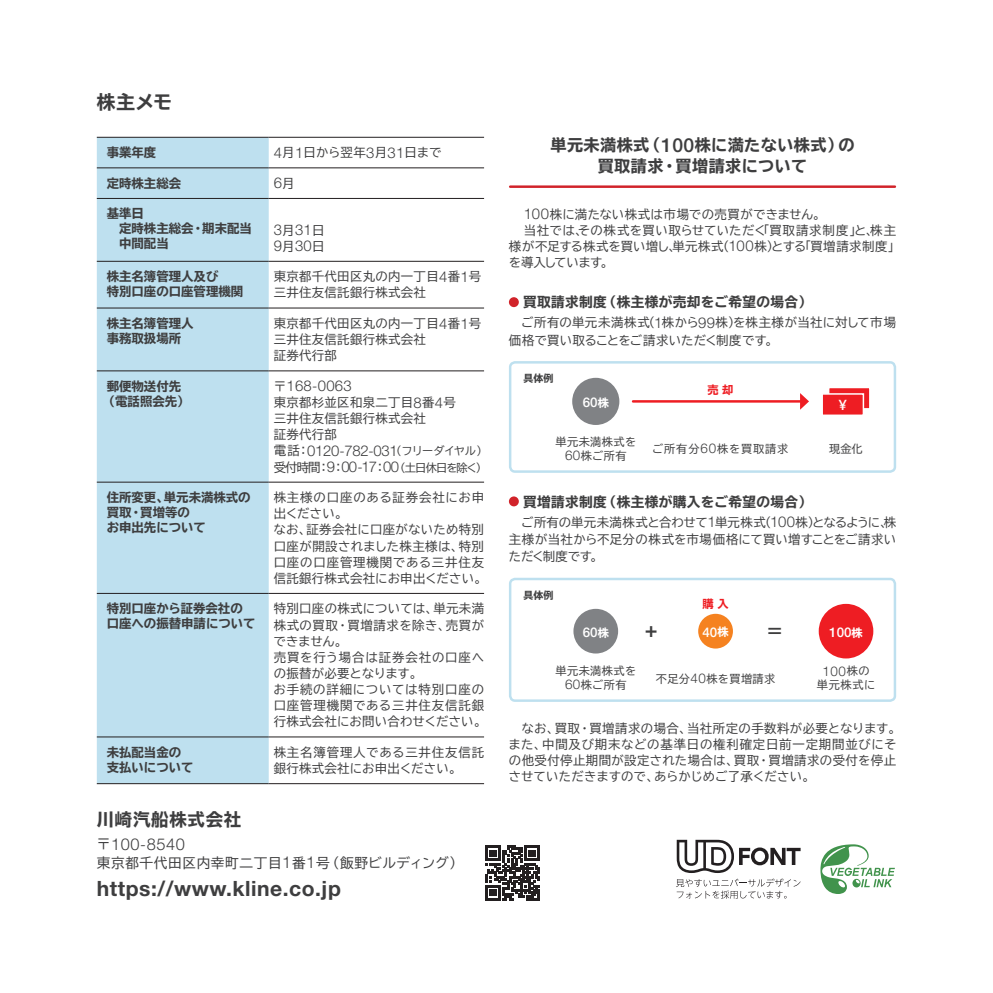
<style>
.page{position:relative;width:993px;height:993px;background:#fff}
.page>*{position:absolute;margin:0;border:0;box-sizing:border-box;transform-origin:0 0}
.t1{font:500 21.35px "Helvetica Neue LT Std";color:#3e3e3f}
.t2{font:700 21px "Helvetica Neue LT Std";letter-spacing:.025em;color:#3e3e3f}
.t3{font:700 expanded 18.55px "TBUD Go Std";color:#3e3e3f}
.t4{font:700 expanded 17.32px "TBUD Go Std";letter-spacing:.045em;color:#3e3e3f}
.t5{font:300 16.45px "Helvetica Neue LT Std";letter-spacing:.035em;color:#3e3e3f}
.t6{font:700 expanded 16.1px/21.2px "TBUD Go Std";letter-spacing:.025em;color:#3e3e3f;text-align:center}
.t7{font:300 14.88px/16.1px "Helvetica Neue LT Std";color:#3e3e3f}
.t8{font:500 14.17px "Helvetica Neue LT Std";color:#fff}
.t9{font:700 expanded 13.65px "TBUD Go Std";letter-spacing:.025em;color:#3e3e3f}
.t10{font:13.65px "TBUD Go Std";letter-spacing:.045em;color:#3e3e3f}
.t11{font:500 13.47px "Helvetica Neue LT Std";color:#fff}
.t12{font:300 13.47px "Helvetica Neue LT Std";color:#3e3e3f}
.t13{font:12.42px/16.1px "TBUD Go Std";letter-spacing:.025em;color:#3e3e3f}
.t14{font:700 expanded 12.42px/14.9px "TBUD Go Std";color:#3e3e3f}
.t15{font:12.42px/16.1px "TBUD Go Std";letter-spacing:.045em;color:#3e3e3f}
.t16{font:12.42px "TBUD Go Std";letter-spacing:-.005em;color:#3e3e3f}
.t17{font:12.42px "TBUD Go Std";letter-spacing:-.04em;color:#3e3e3f}
.t18{font:11.2px/13.7px "TBUD Go Std";letter-spacing:.04em;color:#3e3e3f;text-align:center}
.t19{font:11.2px "TBUD Go Std";letter-spacing:-.075em;color:#3e3e3f}
.t20{font:11.2px "TBUD Go Std";letter-spacing:.08em;color:#3e3e3f}
.t21{font:700 expanded 11.2px "TBUD Go Std";color:#ee1d23}
.t22{font:700 expanded 9.97px "TBUD Go Std";color:#3e3e3f}
.s1{font-family:"Helvetica Neue LT Std";font-weight:300;font-size:14.88px}
.s2{font-family:"TBUD Go Std";font-weight:400;font-size:12.42px}
.s3{font-size:14.17px}
.s4{font-family:"TBUD Go Std";font-weight:400;font-size:11.2px}
.s5{font-size:12.42px}
.s6{font-family:"Helvetica Neue LT Std";font-weight:300;font-size:14.17px}
.s7{font-family:"TBUD Go Std";font-weight:400;font-size:13.65px}
.s8{font-size:15.75px}
.s9{font-family:"Helvetica Neue LT Std";font-weight:300;font-size:16.45px}
.s10{font-family:"Helvetica Neue LT Std";font-weight:500;font-stretch:normal;font-size:19.43px}
.s11{font-family:"TBUD Go Std";font-weight:700;font-stretch:expanded;font-size:11.2px}
.s12{font-family:"Helvetica Neue LT Std";font-weight:300;font-size:13.47px}
</style>
<div class="page">
<div style="left:97px;top:138px;width:171px;height:645px;background:#bee0ef"></div>
<hr style="left:97px;top:137px;width:171px;height:1px;background:#231f20">
<hr style="left:268px;top:137px;width:216px;height:1px;background:#231f20">
<hr style="left:97px;top:167px;width:171px;height:1px;background:#231f20">
<hr style="left:268px;top:167px;width:216px;height:1px;background:#231f20">
<hr style="left:97px;top:198px;width:171px;height:1px;background:#231f20">
<hr style="left:268px;top:198px;width:216px;height:1px;background:#231f20">
<hr style="left:97px;top:261px;width:171px;height:1px;background:#231f20">
<hr style="left:268px;top:261px;width:216px;height:1px;background:#231f20">
<hr style="left:97px;top:307px;width:171px;height:1px;background:#231f20">
<hr style="left:268px;top:307px;width:216px;height:1px;background:#231f20">
<hr style="left:97px;top:370px;width:171px;height:1px;background:#231f20">
<hr style="left:268px;top:370px;width:216px;height:1px;background:#231f20">
<hr style="left:97px;top:481px;width:171px;height:1px;background:#231f20">
<hr style="left:268px;top:481px;width:216px;height:1px;background:#231f20">
<hr style="left:97px;top:593px;width:171px;height:1px;background:#231f20">
<hr style="left:268px;top:593px;width:216px;height:1px;background:#231f20">
<hr style="left:97px;top:736px;width:171px;height:1px;background:#231f20">
<hr style="left:268px;top:736px;width:216px;height:1px;background:#231f20">
<hr style="left:97px;top:783px;width:171px;height:1px;background:#231f20">
<hr style="left:268px;top:783px;width:216px;height:1px;background:#231f20">
<svg style="left:820px;top:844px;width:74px;height:49px"></svg>
<svg style="left:676px;top:839px;width:124px;height:33px"></svg>
<svg style="left:676px;top:878px;width:124px;height:20px"></svg>
<hr style="left:510px;top:185px;width:384px;height:3px;background:#d1232a">
<div style="left:508px;top:297px;width:10px;height:10px;background:#d1232a;border-radius:50%"></div>
<div style="left:508px;top:361px;width:387px;height:111px;border:2px solid #bee0ef;border-radius:5px"></div>
<div style="left:572px;top:377px;width:47px;height:48px;background:#808285;border-radius:50%"></div>
<hr style="left:632px;top:400px;width:169px;height:2px;background:#ee1d23">
<svg style="left:799px;top:393px;width:9px;height:16px"></svg>
<svg style="left:823px;top:388px;width:47px;height:27px"></svg>
<svg style="left:508px;top:496px;width:10px;height:10px"></svg>
<div style="left:508px;top:577px;width:387px;height:124px;border:2px solid #bee0ef;border-radius:5px"></div>
<div style="left:573px;top:608px;width:45px;height:45px;background:#808285;border-radius:50%"></div>
<div style="left:818px;top:603px;width:55px;height:55px;background:#ee1d23;border-radius:50%"></div>
<div style="left:698px;top:613px;width:34px;height:35px;background:#f58220;border-radius:50%"></div>
<svg style="left:485px;top:845px;width:54px;height:54px"></svg>
<h3 class="t3" style="left:97px;top:92px;width:77px">株主メモ</h3>
<p class="t14" style="left:107px;top:145px;width:51px">事業年度</p>
<p class="t16" style="left:273px;top:142px;width:169px"><span class="s1">4</span>月<span class="s1">1</span>日から翌年<span class="s1">3</span>月<span class="s1">31</span>日まで</p>
<p class="t14" style="left:107px;top:176px;width:76px">定時株主総会</p>
<p class="t7" style="left:273px;top:175px;width:22px">6<span class="s2">月</span></p>
<p class="t14" style="left:107px;top:207px;width:147px">基準日<br>　定時株主総会・期末配当　中間配当</p>
<p class="t7" style="left:273px;top:221px;width:52px">3<span class="s2">月</span>31<span class="s2">日<br></span>9<span class="s2">月</span>30<span class="s2">日</span></p>
<p class="t14" style="left:107px;top:269px;width:138px">株主名簿管理人及び<br>特別口座の口座管理機関</p>
<p class="t13" style="left:273px;top:268px;width:209px">東京都千代田区丸の内一丁目<span class="s1">4</span>番<span class="s1">1</span>号三井住友信託銀行株式会社</p>
<p class="t14" style="left:107px;top:316px;width:88px">株主名簿管理人事務取扱場所</p>
<p class="t13" style="left:273px;top:315px;width:209px">東京都千代田区丸の内一丁目<span class="s1">4</span>番<span class="s1">1</span>号三井住友信託銀行株式会社<br>証券代行部</p>
<p class="t14" style="left:103px;top:379px;width:88px;text-align:center">郵便物送付先（電話照会先）</p>
<p class="t7" style="left:273px;top:377px;width:80px"><span class="s2">〒</span>168<span class="s3">-</span>0063</p>
<p class="t13" style="left:273px;top:394px;width:184px">東京都杉並区和泉二丁目<span class="s1">8</span>番<span class="s1">4</span>号三井住友信託銀行株式会社<br>証券代行部</p>
<p class="t7" style="left:273px;top:442px;width:215px"><span class="s2">電話：</span>0120<span class="s3">-</span>782<span class="s3">-</span>031<span class="s4">（フリーダイヤル）</span></p>
<p class="t19" style="left:273px;top:458px;width:215px"><span class="s5">受付時間：</span><span class="s1">9</span><span class="s5">：</span><span class="s1">00</span><span class="s6">-</span><span class="s1">17</span><span class="s5">：</span><span class="s1">00</span>（土日休日を除く）</p>
<p class="t14" style="left:107px;top:490px;width:145px">住所変更、単元未満株式の買取・買増等の<br>お申出先について</p>
<p class="t13" style="left:273px;top:489px;width:215px">株主様の口座のある証券会社にお申出ください。<br>なお、証券会社に口座がないため特別口座が開設されました株主様は、特別口座の口座管理機関である三井住友信託銀行株式会社にお申出ください。</p>
<p class="t14" style="left:107px;top:601px;width:150px">特別口座から証券会社の口座への振替申請について</p>
<p class="t15" style="left:273px;top:600px;width:214px">特別口座の株式については、単元未満株式の買取・買増請求を除き、売買ができません。<br>売買を行う場合は証券会社の口座への振替が必要となります。<br>お手続の詳細については特別口座の口座管理機関である三井住友信託銀行株式会社にお問い合わせください。</p>
<p class="t14" style="left:107px;top:745px;width:88px">未払配当金の支払いについて</p>
<p class="t13" style="left:273px;top:743px;width:212px">株主名簿管理人である三井住友信託銀行株式会社にお申出ください。</p>
<h3 class="t4" style="left:97px;top:809px;width:146px">川崎汽船株式会社</h3>
<h3 class="t5" style="left:97px;top:833px;width:90px"><span class="s7">〒</span>100<span class="s8">-</span>8540</h3>
<p class="t10" style="left:97px;top:851px;width:368px">東京都千代田区内幸町二丁目<span class="s9">1</span>番<span class="s9">1</span>号（飯野ビルディング）</p>
<h2 class="t2" style="left:97px;top:875px;width:245px">https://www.kline.co.jp</h2>
<p class="t6" style="left:550px;top:135px;width:305px">単元未満株式（<span class="s10">100</span>株に満たない株式）の買取請求・買増請求について</p>
<p class="t13" style="left:523px;top:206px;width:303px"><span class="s1">100</span>株に満たない株式は市場での売買ができません。</p>
<p class="t13" style="left:523px;top:222px;width:374px">当社では、その株式を買い取らせていただく「買取請求制度」と、株主</p>
<p class="t13" style="left:508px;top:238px;width:393px">様が不足する株式を買い増し、単元株式（<span class="s1">100</span>株）とする「買増請求制度」</p>
<p class="t17" style="left:508px;top:252px;width:106px">を導入しています。</p>
<p class="t9" style="left:523px;top:294px;width:290px">買取請求制度（株主様が売却をご希望の場合）</p>
<p class="t13" style="left:508px;top:314px;width:388px;line-height:17.3px">　ご所有の単元未満株式（<span class="s1">1</span>株から<span class="s1">99</span>株）を株主様が当社に対して市場価格で買い取ることをご請求いただく制度です。</p>
<p class="t22" style="left:523px;top:373px;width:31px">具体例</p>
<p class="t11" style="left:582px;top:394px;width:28px">60<span class="s11">株</span></p>
<p class="t18" style="left:555px;top:435px;width:82px">単元未満株式を<br><span class="s12">60</span>株ご所有</p>
<p class="t21" style="left:707px;top:384px;width:27px">売却</p>
<p class="t20" style="left:652px;top:439px;width:138px">ご所有分<span class="s12">60</span>株を買取請求</p>
<p class="t9" style="left:523px;top:493px;width:290px">買増請求制度（株主様が購入をご希望の場合）</p>
<p class="t8" style="left:838px;top:396px;width:9px">¥</p>
<p class="t18" style="left:829px;top:441px;width:35px">現金化</p>
<p class="t13" style="left:508px;top:513px;width:389px;line-height:17.3px;text-align:justify">　ご所有の単元未満株式と合わせて<span class="s1">1</span>単元株式（<span class="s1">100</span>株）となるように、株主様が当社から不足分の株式を市場価格にて買い増すことをご請求いただく制度です。</p>
<p class="t22" style="left:523px;top:589px;width:31px">具体例</p>
<p class="t21" style="left:702px;top:597px;width:27px">購入</p>
<h1 class="t1" style="left:644px;top:617px;width:14px">+</h1>
<h3 class="t3" style="left:765px;top:620px;width:20px">＝</h3>
<p class="t18" style="left:655px;top:671px;width:121px">不足分<span class="s12">40</span>株を買増請求</p>
<p class="t11" style="left:582px;top:624px;width:28px">60<span class="s11">株</span></p>
<p class="t11" style="left:702px;top:623px;width:28px">40<span class="s11">株</span></p>
<p class="t11" style="left:829px;top:624px;width:35px">100<span class="s11">株</span></p>
<p class="t18" style="left:555px;top:663px;width:82px">単元未満株式を<br><span class="s12">60</span>株ご所有</p>
<p class="t12" style="left:822px;top:662px;width:49px">100<span class="s4">株の</span></p>
<p class="t18" style="left:816px;top:677px;width:60px">単元株式に</p>
<p class="t13" style="left:508px;top:720px;width:394px">　なお、買取・買増請求の場合、当社所定の手数料が必要となります。また、中間及び期末などの基準日の権利確定日前一定期間並びにその他受付停止期間が設定された場合は、買取・買増請求の受付を停止させていただきますので、あらかじめご了承ください。</p>
</div>
